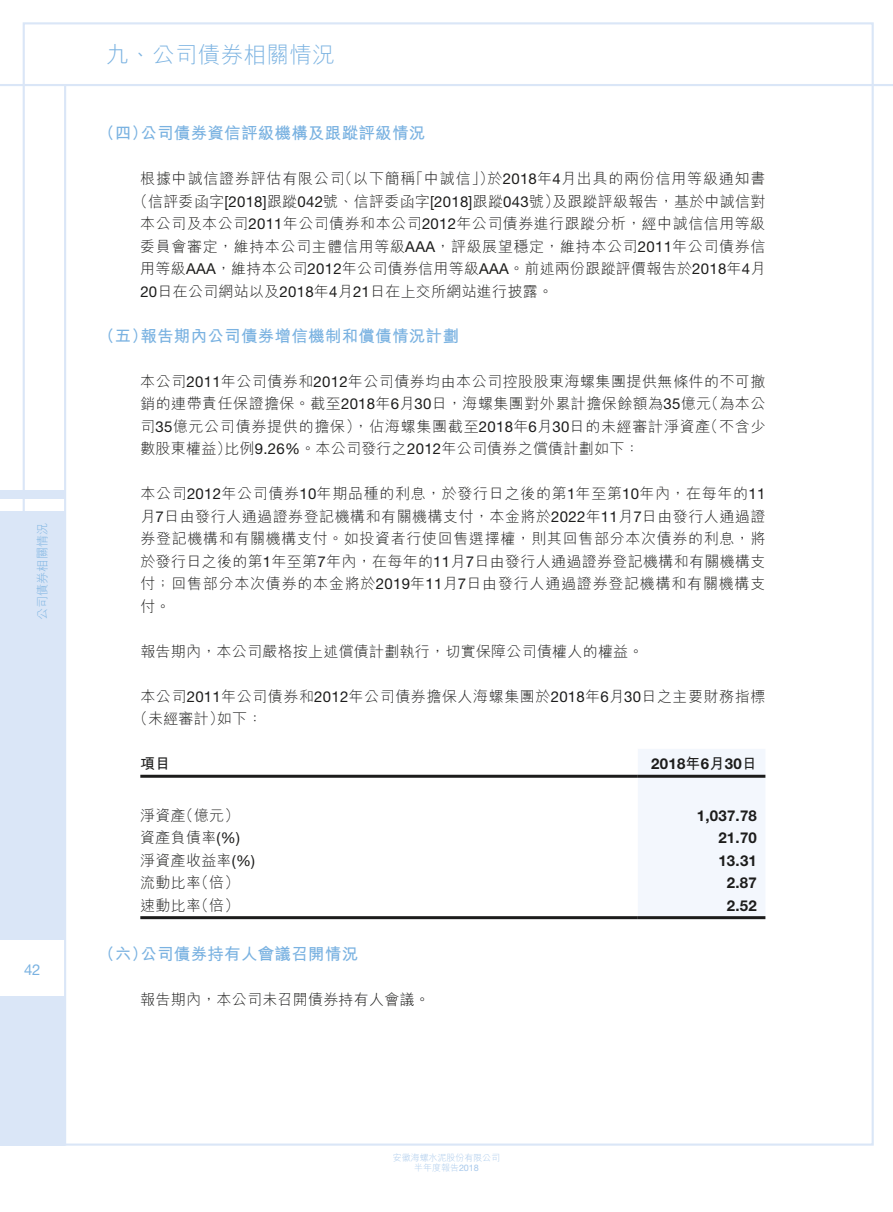
<style>
.page{position:relative;width:893px;height:1212px;background:#fff}
.page>*{position:absolute;margin:0;border:0;box-sizing:border-box;transform-origin:0 0}
.t1{font:300 22.5px "M Hei HK";letter-spacing:.015em;color:#7ab2e1}
.t2{font:700 16.5px "M Hei HK";letter-spacing:.015em;color:#7ab2e1}
.t3{font:300 15px/22.5px "M Hei HK";letter-spacing:.03em;color:#1c1c1b;text-align:justify}
.t4{font:300 15px "M Hei HK";letter-spacing:.05em;color:#1c1c1b}
.t5{font:700 15px "Helvetica Neue LT Std";letter-spacing:.015em;color:#1c1c1b}
.t6{font:15px "Helvetica Neue LT Std";color:#7ab2e1}
.t7{font:700 15px "M Hei HK";color:#1c1c1b}
.t8{font:300 12px "M Hei HK";letter-spacing:.015em;color:#7ab2e1}
.t9{font:300 9px/10.8px "M Hei HK";letter-spacing:-.005em;color:#a7c8eb;text-align:center}
.s1{font-family:"Helvetica Neue LT Std";font-weight:400}
.s2{font-family:"M Hei HK"}
</style>
<div class="page">
<div style="left:0;top:511px;width:65px;height:634px;background:#dae6f7"></div>
<div style="left:0;top:490px;width:65px;height:9px;background:#dae6f7"></div>
<hr style="left:0;top:84px;width:893px;height:2px;background:#dae6f7">
<div style="left:0;top:941px;width:65px;height:55px;background:#fff"></div>
<hr style="left:64px;top:86px;width:2px;height:1059px;background:#dae6f7">
<div style="left:638px;top:749px;width:127px;height:167px;background:#f3f7fd"></div>
<hr style="left:140px;top:775px;width:498px;height:3px;background:#1c1c1b">
<hr style="left:638px;top:775px;width:127px;height:3px;background:#1c1c1b">
<hr style="left:140px;top:916px;width:498px;height:3px;background:#1c1c1b">
<hr style="left:638px;top:916px;width:127px;height:3px;background:#1c1c1b">
<p class="t8" style="left:34px;top:620px;width:99px;rotate:-90deg">公司債券相關情況</p>
<p class="t6" style="left:24px;top:960px;width:18px">42</p>
<h1 class="t1" style="left:106px;top:39px;width:230px">九、公司債券相關情況</h1>
<p class="t2" style="left:98px;top:121px;width:329px">（四）公司債券資信評級機構及跟蹤評級情況</p>
<p class="t4" style="left:140px;top:168px;width:627px">根據中誠信證券評估有限公司（以下簡稱「中誠信」）於<span class="s1">2018</span>年<span class="s1">4</span>月出具的兩份信用等級通知書</p>
<p class="t3" style="left:133px;top:190px;width:634px">（信評委函字<span class="s1">[2018]</span>跟蹤<span class="s1">042</span>號、信評委函字<span class="s1">[2018]</span>跟蹤<span class="s1">043</span>號）及跟蹤評級報告，基於中誠信對</p>
<p class="t3" style="left:140px;top:212px;width:626px">本公司及本公司<span class="s1">2011</span>年公司債券和本公司<span class="s1">2012</span>年公司債券進行跟蹤分析，經中誠信信用等級</p>
<p class="t3" style="left:140px;top:235px;width:627px">委員會審定，維持本公司主體信用等級<span class="s1">AAA</span>，評級展望穩定，維持本公司<span class="s1">2011</span>年公司債券信</p>
<p class="t3" style="left:140px;top:257px;width:627px">用等級<span class="s1">AAA</span>，維持本公司<span class="s1">2012</span>年公司債券信用等級<span class="s1">AAA</span>。前述兩份跟蹤評價報告於<span class="s1">2018</span>年<span class="s1">4</span>月</p>
<p class="t3" style="left:140px;top:280px;width:414px"><span class="s1">20</span>日在公司網站以及<span class="s1">2018</span>年<span class="s1">4</span>月<span class="s1">21</span>日在上交所網站進行披露。</p>
<p class="t2" style="left:98px;top:324px;width:362px">（五）報告期內公司債券增信機制和償債情況計劃</p>
<p class="t3" style="left:140px;top:370px;width:627px">本公司<span class="s1">2011</span>年公司債券和<span class="s1">2012</span>年公司債券均由本公司控股股東海螺集團提供無條件的不可撤銷的連帶責任保證擔保。截至<span class="s1">2018</span>年<span class="s1">6</span>月<span class="s1">30</span>日，海螺集團對外累計擔保餘額為<span class="s1">35</span>億元（為本公司<span class="s1">35</span>億元公司債券提供的擔保），佔海螺集團截至<span class="s1">2018</span>年<span class="s1">6</span>月<span class="s1">30</span>日的未經審計淨資產（不含少數股東權益）比例<span class="s1">9.26%</span>。本公司發行之<span class="s1">2012</span>年公司債券之償債計劃如下：</p>
<p class="t3" style="left:140px;top:482px;width:627px">本公司<span class="s1">2012</span>年公司債券<span class="s1">10</span>年期品種的利息，於發行日之後的第<span class="s1">1</span>年至第<span class="s1">10</span>年內，在每年的<span class="s1">11</span>月<span class="s1">7</span>日由發行人通過證券登記機構和有關機構支付，本金將於<span class="s1">2022</span>年<span class="s1">11</span>月<span class="s1">7</span>日由發行人通過證券登記機構和有關機構支付。如投資者行使回售選擇權，則其回售部分本次債券的利息，將於發行日之後的第<span class="s1">1</span>年至第<span class="s1">7</span>年內，在每年的<span class="s1">11</span>月<span class="s1">7</span>日由發行人通過證券登記機構和有關機構支付；回售部分本次債券的本金將於<span class="s1">2019</span>年<span class="s1">11</span>月<span class="s1">7</span>日由發行人通過證券登記機構和有關機構支付。</p>
<p class="t3" style="left:140px;top:640px;width:505px">報告期內，本公司嚴格按上述償債計劃執行，切實保障公司債權人的權益。</p>
<p class="t3" style="left:133px;top:685px;width:634px;text-indent:8px">本公司<span class="s1">2011</span>年公司債券和<span class="s1">2012</span>年公司債券擔保人海螺集團於<span class="s1">2018</span>年<span class="s1">6</span>月<span class="s1">30</span>日之主要財務指標（未經審計）如下：</p>
<p class="t7" style="left:140px;top:753px;width:32px">項目</p>
<p class="t5" style="left:651px;top:755px;width:107px">2018<span class="s2">年</span>6<span class="s2">月</span>30<span class="s2">日</span></p>
<p class="t3" style="left:140px;top:803px;width:101px">淨資產（億元）</p>
<p class="t5" style="left:697px;top:806px;width:62px">1,037.78</p>
<p class="t3" style="left:140px;top:826px;width:101px">資產負債率<span class="s1">(%)</span></p>
<p class="t5" style="left:718px;top:829px;width:40px">21.70</p>
<p class="t3" style="left:140px;top:848px;width:116px">淨資產收益率<span class="s1">(%)</span></p>
<p class="t5" style="left:718px;top:851px;width:40px">13.31</p>
<p class="t3" style="left:140px;top:871px;width:101px">流動比率（倍）</p>
<p class="t5" style="left:727px;top:874px;width:31px">2.87</p>
<p class="t3" style="left:140px;top:893px;width:101px">速動比率（倍）</p>
<p class="t5" style="left:727px;top:896px;width:31px">2.52</p>
<p class="t2" style="left:98px;top:942px;width:262px">（六）公司債券持有人會議召開情況</p>
<p class="t3" style="left:140px;top:988px;width:291px">報告期內，本公司未召開債券持有人會議。</p>
<p class="t9" style="left:393px;top:1151px;width:109px">安徽海螺水泥股份有限公司半年度報告<span class="s1">2018</span></p>
</div>
